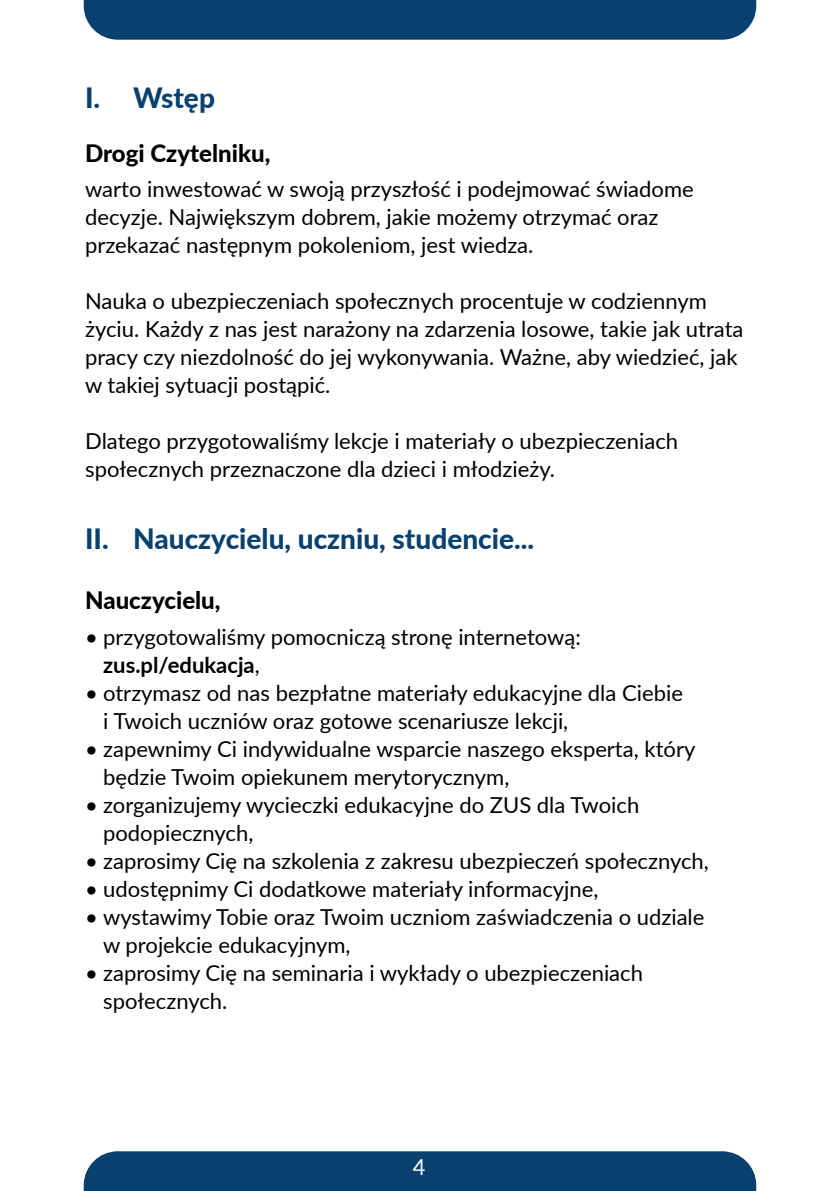
<style>
.page{position:relative;width:840px;height:1191px;background:#fff}
.page>*{position:absolute;margin:0;border:0;box-sizing:border-box;transform-origin:0 0}
._1_Nagłówek_A_H2{font:800 28px "Lato";color:#08406e}
._2_Nagłówek_A_2_H3{font:800 24px "Lato";color:#000}
._11_14_tekst_podstawowy{font:22px/28px "Lato";color:#000}
._11_14_tekst_bez_odst{font:22px/28px "Lato";color:#000}
.t1{font:22px "Lato";color:#fff}
.s1{font-weight:700}
</style>
<div class="page">
<div style="left:84px;top:1151px;width:671px;height:40px;background:#08406e"></div>
<div style="left:84px;top:0;width:671px;height:40px;background:#08406e"></div>
<h2 class="_1_Nagłówek_A_H2" style="left:85px;top:77px;width:131px">I. Wstęp</h2>
<h3 class="_2_Nagłówek_A_2_H3" style="left:85px;top:135px;width:187px">Drogi Czytelniku,</h3>
<p class="_11_14_tekst_bez_odst" style="left:85px;top:174px;width:610px">warto inwestować w swoją przyszłość i podejmować świadome decyzje. Największym dobrem, jakie możemy otrzymać oraz przekazać następnym pokoleniom, jest wiedza.</p>
<p class="_11_14_tekst_podstawowy" style="left:85px;top:286px;width:659px">Nauka o ubezpieczeniach społecznych procentuje w codziennym życiu. Każdy z nas jest narażony na zdarzenia losowe, takie jak utrata pracy czy niezdolność do jej wykonywania. Ważne, aby wiedzieć, jak w takiej sytuacji postąpić.</p>
<p class="_11_14_tekst_podstawowy" style="left:85px;top:426px;width:594px">Dlatego przygotowaliśmy lekcje i materiały o ubezpieczeniach społecznych przeznaczone dla dzieci i młodzieży.</p>
<h2 class="_1_Nagłówek_A_H2" style="left:85px;top:518px;width:450px">II. Nauczycielu, uczniu, studencie...</h2>
<h3 class="_2_Nagłówek_A_2_H3" style="left:85px;top:582px;width:137px">Nauczycielu,</h3>
<p class="_11_14_tekst_podstawowy" style="left:103px;top:622px;width:479px;text-indent:-18px">• przygotowaliśmy pomocniczą stronę internetową: <span class="s1">zus.pl/edukacja</span>,</p>
<p class="_11_14_tekst_podstawowy" style="left:103px;top:678px;width:581px;text-indent:-18px">• otrzymasz od nas bezpłatne materiały edukacyjne dla Ciebie i Twoich uczniów oraz gotowe scenariusze lekcji,</p>
<p class="_11_14_tekst_podstawowy" style="left:103px;top:734px;width:593px;text-indent:-18px">• zapewnimy Ci indywidualne wsparcie naszego eksperta, który będzie Twoim opiekunem merytorycznym,</p>
<p class="_11_14_tekst_podstawowy" style="left:103px;top:790px;width:537px;text-indent:-18px">• zorganizujemy wycieczki edukacyjne do ZUS dla Twoich podopiecznych,</p>
<p class="_11_14_tekst_podstawowy" style="left:85px;top:846px;width:625px">• zaprosimy Cię na szkolenia z zakresu ubezpieczeń społecznych,</p>
<p class="_11_14_tekst_podstawowy" style="left:85px;top:874px;width:514px">• udostępnimy Ci dodatkowe materiały informacyjne,</p>
<p class="_11_14_tekst_podstawowy" style="left:103px;top:902px;width:602px;text-indent:-18px">• wystawimy Tobie oraz Twoim uczniom zaświadczenia o udziale w projekcie edukacyjnym,</p>
<p class="_11_14_tekst_podstawowy" style="left:103px;top:958px;width:541px;text-indent:-18px">• zaprosimy Cię na seminaria i wykłady o ubezpieczeniach społecznych.</p>
<p class="t1" style="left:412px;top:1151px;width:14px">4</p>
</div>
